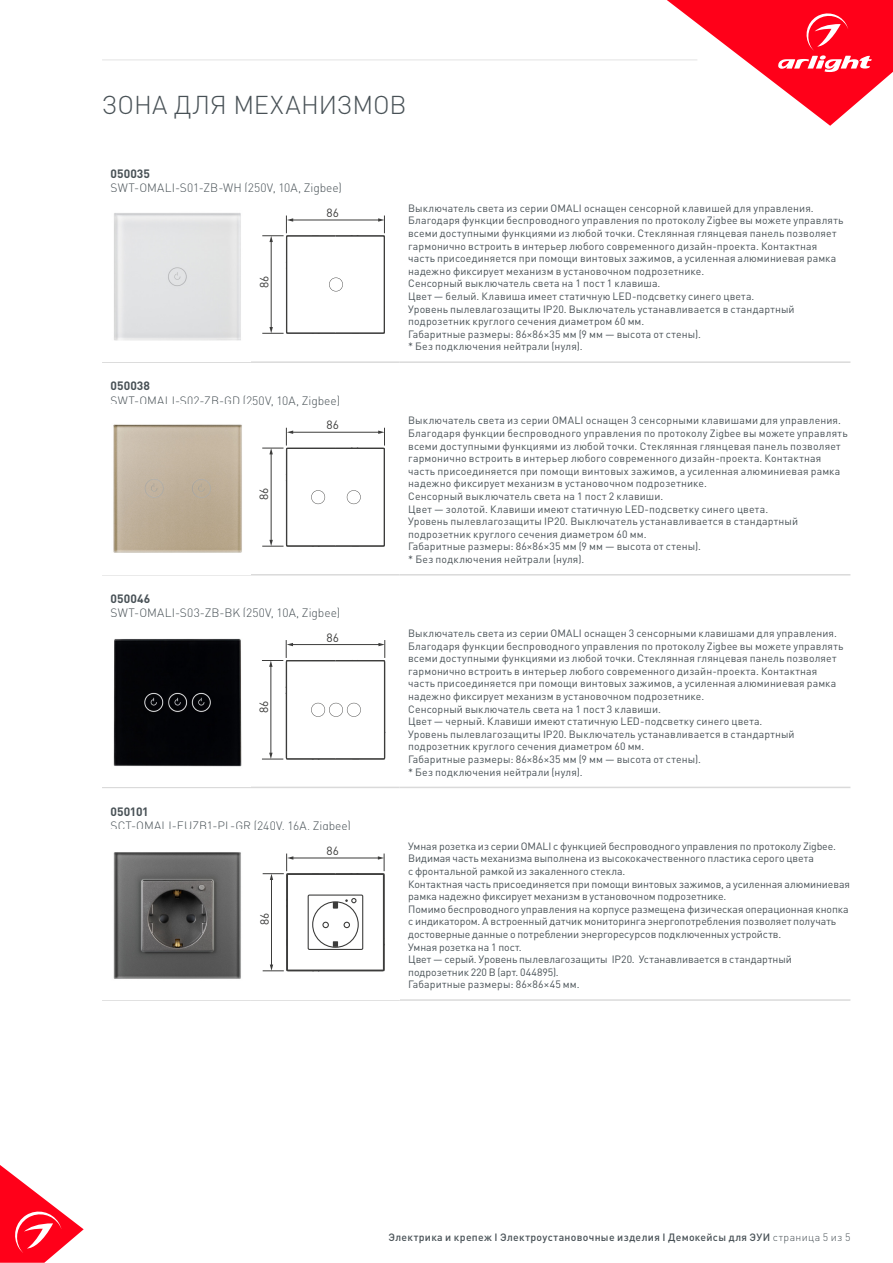
<style>
.page{position:relative;width:893px;height:1263px;background:#fff}
.page>*{position:absolute;margin:0;border:0;box-sizing:border-box;transform-origin:0 0}
.t1{font:300 25.5px "DIN Pro";letter-spacing:-.005em;color:#485156}
.t2{font:300 12px "DIN Pro";letter-spacing:.005em;color:#485156}
.t3{font:700 12px "DIN Pro";letter-spacing:.005em;color:#485156}
.t4{font:12px "DIN Pro";color:#3c3c3b}
.t5{font:11.85px "DIN Pro";color:#3c3c3b}
.t6{font:11.7px "DIN Pro";color:#3c3c3b}
.t7{font:10.5px/12.6px "DIN Pro";letter-spacing:.01em;color:#485156}
.t8{font:500 10.5px "DIN Pro";letter-spacing:.03em;color:#485156}
.s1{font-weight:300}
</style>
<div class="page">
<svg style="left:0;top:1165px;width:84px;height:98px"></svg>
<svg style="left:667px;top:0;width:226px;height:126px"></svg>
<hr style="left:102px;top:60px;width:595px;height:1px;background:#e3e3e3">
<hr style="left:102px;top:361px;width:149px;height:2px;background:#dadada">
<hr style="left:251px;top:361px;width:149px;height:2px;background:#dadada">
<hr style="left:400px;top:361px;width:450px;height:2px;background:#dadada">
<hr style="left:102px;top:574px;width:149px;height:1px;background:#dadada">
<hr style="left:251px;top:574px;width:149px;height:1px;background:#dadada">
<hr style="left:400px;top:574px;width:450px;height:1px;background:#dadada">
<hr style="left:102px;top:999px;width:149px;height:2px;background:#dadada">
<hr style="left:251px;top:999px;width:149px;height:2px;background:#dadada">
<hr style="left:400px;top:999px;width:450px;height:2px;background:#dadada">
<hr style="left:102px;top:787px;width:149px;height:1px;background:#dadada">
<hr style="left:251px;top:787px;width:149px;height:1px;background:#dadada">
<hr style="left:400px;top:787px;width:450px;height:1px;background:#dadada">
<img style="left:114px;top:213px;width:127px;height:128px">
<svg style="left:262px;top:216px;width:123px;height:118px"></svg>
<img style="left:113px;top:424px;width:129px;height:129px">
<svg style="left:262px;top:428px;width:123px;height:119px"></svg>
<img style="left:113px;top:638px;width:129px;height:129px">
<svg style="left:262px;top:640px;width:123px;height:120px"></svg>
<img style="left:113px;top:852px;width:128px;height:127px">
<svg style="left:263px;top:853px;width:122px;height:119px"></svg>
<h1 class="t1" style="left:102px;top:87px;width:306px">ЗОНА ДЛЯ МЕХАНИЗМОВ</h1>
<p class="t3" style="left:111px;top:165px;width:41px">050035</p>
<p class="t2" style="left:111px;top:180px;width:233px">SWT-OMALI-S01-ZB-WH (250V, 10A, Zigbee)</p>
<p class="t5" style="left:327px;top:205px;width:14px">86</p>
<p class="t5" style="left:256px;top:288px;width:14px;rotate:-90deg">86</p>
<p class="t3" style="left:111px;top:378px;width:41px">050038</p>
<p class="t2" style="left:111px;top:392px;width:231px">SWT-OMALI-S02-ZB-GD (250V, 10A, Zigbee)</p>
<p class="t5" style="left:327px;top:417px;width:14px">86</p>
<p class="t5" style="left:256px;top:500px;width:14px;rotate:-90deg">86</p>
<p class="t3" style="left:111px;top:590px;width:41px">050046</p>
<p class="t2" style="left:111px;top:605px;width:231px">SWT-OMALI-S03-ZB-BK (250V, 10A, Zigbee)</p>
<p class="t4" style="left:327px;top:629px;width:14px">86</p>
<p class="t4" style="left:256px;top:713px;width:14px;rotate:-90deg">86</p>
<p class="t3" style="left:111px;top:803px;width:40px">050101</p>
<p class="t2" style="left:111px;top:817px;width:242px">SCT-OMALI-EUZB1-PL-GR (240V, 16A, Zigbee)</p>
<p class="t6" style="left:327px;top:843px;width:14px">86</p>
<p class="t5" style="left:256px;top:925px;width:14px;rotate:-90deg">86</p>
<p class="t7" style="left:408px;top:201px;width:437px">Выключатель света из серии OMALI оснащен сенсорной клавишей для управления.<br>Благодаря функции беспроводного управления по протоколу Zigbee вы можете управлять всеми доступными функциями из любой точки. Стеклянная глянцевая панель позволяет гармонично встроить в интерьер любого современного дизайн-проекта. Контактная часть присоединяется при помощи винтовых зажимов, а усиленная алюминиевая рамка надежно фиксирует механизм в установочном подрозетнике.<br>Сенсорный выключатель света на 1 пост 1 клавиша.<br>Цвет ― белый. Клавиша имеет статичную LED-подсветку синего цвета.<br>Уровень пылевлагозащиты IP20. Выключатель устанавливается в стандартный подрозетник круглого сечения диаметром 60 мм.<br>Габаритные размеры: 86×86×35 мм (9 мм ― высота от стены).<br>* Без подключения нейтрали (нуля).</p>
<p class="t7" style="left:408px;top:414px;width:441px">Выключатель света из серии OMALI оснащен 3 сенсорными клавишами для управления.<br>Благодаря функции беспроводного управления по протоколу Zigbee вы можете управлять всеми доступными функциями из любой точки. Стеклянная глянцевая панель позволяет гармонично встроить в интерьер любого современного дизайн-проекта. Контактная часть присоединяется при помощи винтовых зажимов, а усиленная алюминиевая рамка надежно фиксирует механизм в установочном подрозетнике.<br>Сенсорный выключатель света на 1 пост 2 клавиши.<br>Цвет ― золотой. Клавиши имеют статичную LED-подсветку синего цвета.<br>Уровень пылевлагозащиты IP20. Выключатель устанавливается в стандартный подрозетник круглого сечения диаметром 60 мм.<br>Габаритные размеры: 86×86×35 мм (9 мм ― высота от стены).<br>* Без подключения нейтрали (нуля).</p>
<p class="t7" style="left:408px;top:626px;width:437px">Выключатель света из серии OMALI оснащен 3 сенсорными клавишами для управления.<br>Благодаря функции беспроводного управления по протоколу Zigbee вы можете управлять всеми доступными функциями из любой точки. Стеклянная глянцевая панель позволяет гармонично встроить в интерьер любого современного дизайн-проекта. Контактная часть присоединяется при помощи винтовых зажимов, а усиленная алюминиевая рамка надежно фиксирует механизм в установочном подрозетнике.<br>Сенсорный выключатель света на 1 пост 3 клавиши.<br>Цвет ― черный. Клавиши имеют статичную LED-подсветку синего цвета.<br>Уровень пылевлагозащиты IP20. Выключатель устанавливается в стандартный подрозетник круглого сечения диаметром 60 мм.<br>Габаритные размеры: 86×86×35 мм (9 мм ― высота от стены).<br>* Без подключения нейтрали (нуля).</p>
<p class="t7" style="left:408px;top:839px;width:443px">Умная розетка из серии OMALI с функцией беспроводного управления по протоколу Zigbee.<br>Видимая часть механизма выполнена из высококачественного пластика серого цвета<br>с фронтальной рамкой из закаленного стекла.<br>Контактная часть присоединяется при помощи винтовых зажимов, а усиленная алюминиевая рамка надежно фиксирует механизм в установочном подрозетнике.<br>Помимо беспроводного управления на корпусе размещена физическая операционная кнопка с индикатором. А встроенный датчик мониторинга энергопотребления позволяет получать достоверные данные о потреблении энергоресурсов подключенных устройств.<br>Умная розетка на 1 пост.<br>Цвет ― серый. Уровень пылевлагозащиты IP20. Устанавливается в стандартный подрозетник 220 В (арт. 044895).<br>Габаритные размеры: 86×86×45 мм.</p>
<p class="t8" style="left:389px;top:1230px;width:463px">Электрика и крепеж I Электроустановочные изделия I Демокейсы для ЭУИ <span class="s1">страница 5 из 5</span></p>
</div>
